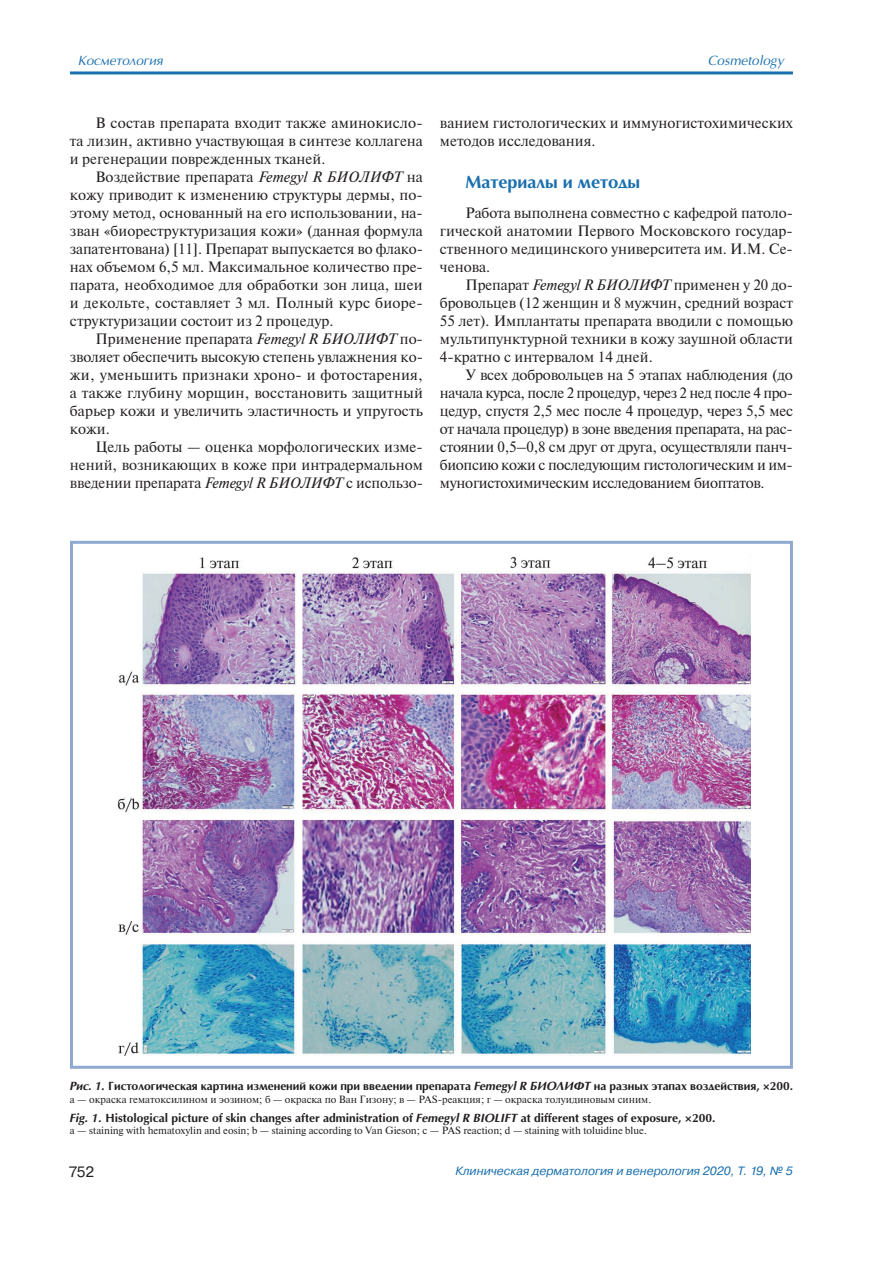
<style>
.page{position:relative;width:893px;height:1263px;background:#fff}
.page>*{position:absolute;margin:0;border:0;box-sizing:border-box;transform-origin:0 0}
.t1{font:700 18px "Optima MS";color:#1b71af}
.t2{font:15px/18px "Newton";color:#231f20;text-align:justify}
.t3{font:15px "Pragmatica";color:#231f20}
.t4{font:italic 13.5px "Optima MS";color:#1b71af}
.t5{font:700 12px "Optima MS";letter-spacing:-.005em;color:#231f20}
.t6{font:italic 12px "Pragmatica";color:#1b71af}
.t7{font:10.5px "Newton";color:#231f20}
.s1{font-style:italic}
</style>
<div class="page">
<hr style="left:70px;top:71px;width:723px;height:3px;background:#1b71af">
<img style="left:117px;top:556px;width:633px;height:499px">
<div style="left:70px;top:541px;width:723px;height:528px;border:3px solid #90a9d1"></div>
<p class="t4" style="left:78px;top:56px;width:87px">Косметология</p>
<p class="t4" style="left:709px;top:56px;width:77px">Cosmetology</p>
<p class="t2" style="left:70px;top:115px;width:354px;text-indent:26px">В состав препарата входит также аминокисло&shy;та лизин, активно участвующая в синтезе коллагена и регенерации поврежденных тканей.</p>
<p class="t2" style="left:70px;top:169px;width:354px;text-indent:26px">Воздействие препарата <span class="s1">Femegyl R БИОЛИФТ</span> на кожу приводит к изменению структуры дермы, по&shy;этому метод, основанный на его использовании, на&shy;зван «биореструктуризация кожи» (данная формула запатентована) [11]. Препарат выпускается во флако&shy;нах объемом 6,5 мл. Максимальное количество пре&shy;парата<span class="s1">,</span> необходимое для обработки зон лица, шеи и декольте, составляет 3 мл. Полный курс биоре&shy;структуризации состоит из 2 процедур.</p>
<p class="t2" style="left:70px;top:331px;width:355px;text-indent:26px">Применение препарата <span class="s1">Femegyl R БИОЛИФТ</span> по&shy;зволяет обеспечить высокую степень увлажнения ко&shy;жи, уменьшить признаки хроно- и фотостарения, а также глубину морщин, восстановить защитный барьер кожи и увеличить эластичность и упругость кожи.</p>
<p class="t2" style="left:70px;top:439px;width:354px;text-indent:26px">Цель работы — оценка морфологических изме&shy;нений, возникающих в коже при интрадермальном введении препарата <span class="s1">Femegyl R БИОЛИФТ</span> с использо-</p>
<p class="t2" style="left:440px;top:115px;width:354px">ванием гистологических и иммуногистохимических методов исследования.</p>
<p class="t1" style="left:465px;top:174px;width:176px">Материалы и методы</p>
<p class="t2" style="left:440px;top:205px;width:354px;text-indent:26px">Работа выполнена совместно с кафедрой патоло&shy;гической анатомии Первого Московского государ&shy;ственного медицинского университета им. И.М. Се&shy;ченова.</p>
<p class="t2" style="left:440px;top:277px;width:355px;text-indent:26px">Препарат <span class="s1">Femegyl R БИОЛИФТ</span> применен у 20 до&shy;бровольцев (12 женщин и 8 мужчин, средний возраст 55 лет)<span class="s1">.</span> Имплантаты препарата вводили с помощью мультипунктурной техники в кожу заушной области 4-кратно с интервалом 14 дней.</p>
<p class="t2" style="left:440px;top:367px;width:355px;text-indent:26px">У всех добровольцев на 5 этапах наблюдения (до начала курса, после 2 процедур, через 2 нед после 4 про&shy;цедур, спустя 2,5 мес после 4 процедур, через 5,5 мес от начала процедур) в зоне введения препарата, на рас&shy;стоянии 0,5–0,8 см друг от друга, осуществляли панч&shy;биопсию кожи с последующим гистологическим и им&shy;муногистохимическим исследованием биоптатов.</p>
<p class="t5" style="left:70px;top:1081px;width:724px"><span class="s1">Рис. 1.</span> Гистологическая картина изменений кожи при введении препарата <span class="s1">Femegyl R БИОЛИФТ</span> на разных этапах воздействия, ×200.</p>
<p class="t7" style="left:70px;top:1095px;width:583px">а — окраска гематоксилином и эозином; б — окраска по Ван Гизону; в — PAS-реакция; г — окраска толуидиновым синим.</p>
<p class="t5" style="left:70px;top:1112px;width:647px"><span class="s1">Fig. 1.</span> Histological picture of skin changes after administration of <span class="s1">Femegyl R BIOLIFT</span> at different stages of exposure, ×200.</p>
<p class="t7" style="left:70px;top:1127px;width:578px">a — staining with hematoxylin and eosin; b — staining according to Van Gieson; c — PAS reaction; d — staining with toluidine blue.</p>
<p class="t3" style="left:69px;top:1166px;width:27px">752</p>
<p class="t6" style="left:455px;top:1167px;width:339px">Клиническая дерматология и венерология 2020, Т. 19, № 5</p>
</div>
